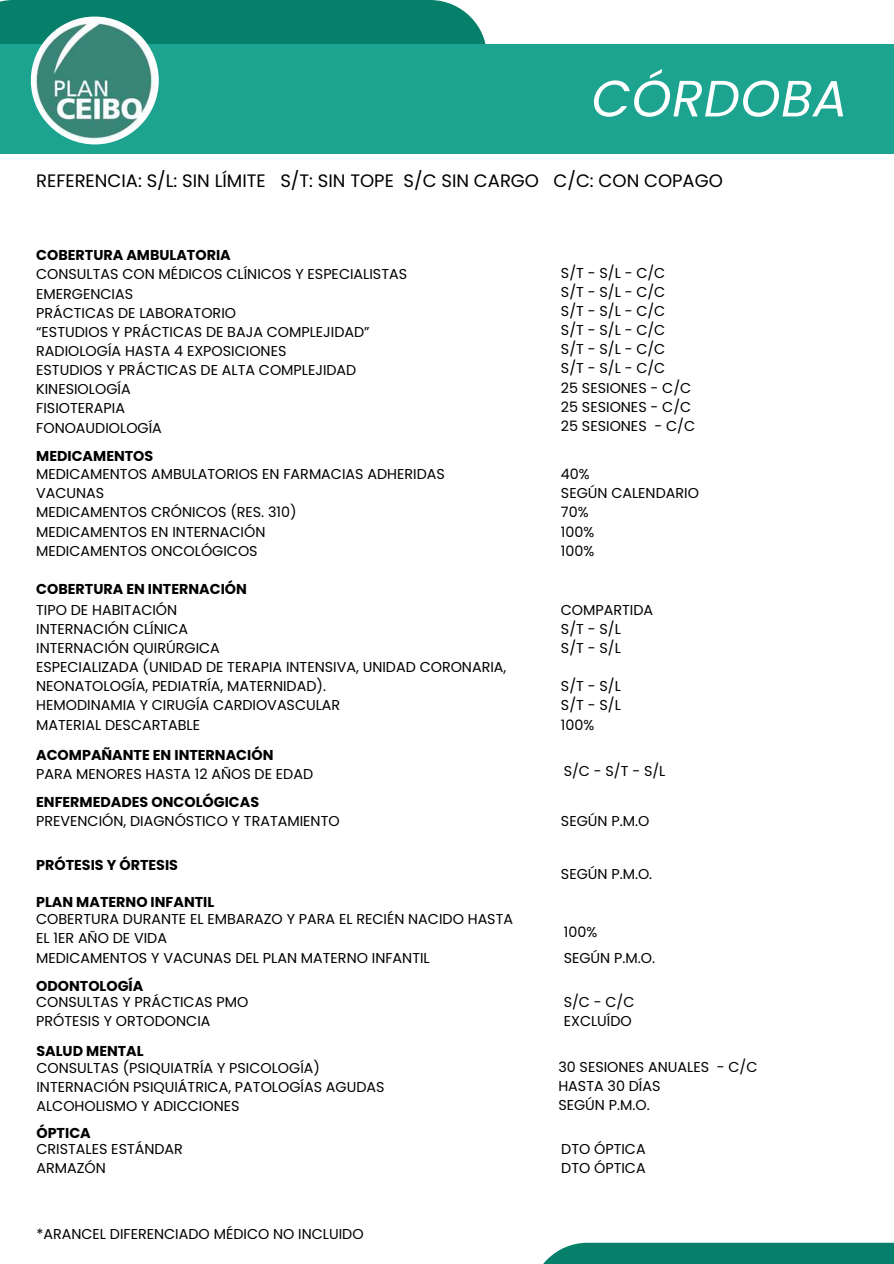
<style>
.page{position:relative;width:894px;height:1264px;background:#fff}
.page>*{position:absolute;margin:0;border:0;box-sizing:border-box;transform-origin:0 0}
.t1{font:italic 51px "Poppins";letter-spacing:.01em;color:#feffff}
.t2{font:italic 46.05px "Poppins";letter-spacing:.01em;color:#feffff}
.t3{font:18px "Poppins";color:#000}
.t4{font:14.25px/19.2px "Poppins";color:#000}
.t5{font:700 14.25px "Poppins";color:#000}
</style>
<div class="page">
<div style="left:0;top:0;width:486px;height:44px;background:#067f6b"></div>
<div style="left:0;top:44px;width:893px;height:109px;background:#1ca490"></div>
<div style="left:530px;top:1242px;width:363px;height:21px;background:#067f6b"></div>
<img style="left:31px;top:17px;width:128px;height:127px;border-radius:50%">
<h2 class="t2" style="left:591px;top:85px;width:249px"><sup>CÓ</sup>LA PLATA</h2>
<h1 class="t1" style="left:672px;top:63px;width:177px">RDOBA</h1>
<p class="t3" style="left:36px;top:168px;width:688px">REFERENCIA: S/L: SIN LÍMITE S/T: SIN TOPE S/C SIN CARGO C/C: CON COPAGO</p>
<p class="t5" style="left:36px;top:245px;width:196px">COBERTURA AMBULATORIA</p>
<p class="t4" style="left:36px;top:265px;width:372px">CONSULTAS CON MÉDICOS CLÍNICOS Y ESPECIALISTAS<br>EMERGENCIAS<br>PRÁCTICAS DE LABORATORIO<br>“ESTUDIOS Y PRÁCTICAS DE BAJA COMPLEJIDAD”<br>RADIOLOGÍA HASTA 4 EXPOSICIONES<br>ESTUDIOS Y PRÁCTICAS DE ALTA COMPLEJIDAD<br>KINESIOLOGÍA<br>FISIOTERAPIA<br>FONOAUDIOLOGÍA</p>
<p class="t5" style="left:36px;top:446px;width:119px">MEDICAMENTOS</p>
<p class="t4" style="left:36px;top:464px;width:410px">MEDICAMENTOS AMBULATORIOS EN FARMACIAS ADHERIDAS<br>VACUNAS<br>MEDICAMENTOS CRÓNICOS (RES. 310)<br>MEDICAMENTOS EN INTERNACIÓN<br>MEDICAMENTOS ONCOLÓGICOS</p>
<p class="t5" style="left:36px;top:578px;width:212px">COBERTURA EN INTERNACIÓN</p>
<p class="t4" style="left:36px;top:600px;width:471px">TIPO DE HABITACIÓN<br>INTERNACIÓN CLÍNICA<br>INTERNACIÓN QUIRÚRGICA<br>ESPECIALIZADA (UNIDAD DE TERAPIA INTENSIVA, UNIDAD CORONARIA, NEONATOLOGÍA, PEDIATRÍA, MATERNIDAD).<br>HEMODINAMIA Y CIRUGÍA CARDIOVASCULAR<br>MATERIAL DESCARTABLE</p>
<p class="t5" style="left:36px;top:745px;width:239px">ACOMPAÑANTE EN INTERNACIÓN</p>
<p class="t4" style="left:36px;top:764px;width:278px">PARA MENORES HASTA 12 AÑOS DE EDAD</p>
<p class="t5" style="left:36px;top:792px;width:224px">ENFERMEDADES ONCOLÓGICAS</p>
<p class="t4" style="left:36px;top:811px;width:305px">PREVENCIÓN, DIAGNÓSTICO Y TRATAMIENTO</p>
<p class="t5" style="left:36px;top:855px;width:143px">PRÓTESIS Y ÓRTESIS</p>
<p class="t5" style="left:36px;top:891px;width:179px">PLAN MATERNO INFANTIL</p>
<p class="t4" style="left:36px;top:909px;width:478px">COBERTURA DURANTE EL EMBARAZO Y PARA EL RECIÉN NACIDO HASTA<br>EL 1ER AÑO DE VIDA<br>MEDICAMENTOS Y VACUNAS DEL PLAN MATERNO INFANTIL</p>
<p class="t5" style="left:36px;top:975px;width:109px">ODONTOLOGÍA</p>
<p class="t4" style="left:36px;top:992px;width:214px">CONSULTAS Y PRÁCTICAS PMO<br>PRÓTESIS Y ORTODONCIA</p>
<p class="t5" style="left:36px;top:1040px;width:109px">SALUD MENTAL</p>
<p class="t4" style="left:36px;top:1058px;width:349px">CONSULTAS (PSIQUIATRÍA Y PSICOLOGÍA)<br>INTERNACIÓN PSIQUIÁTRICA, PATOLOGÍAS AGUDAS<br>ALCOHOLISMO Y ADICCIONES</p>
<p class="t5" style="left:36px;top:1122px;width:56px">ÓPTICA</p>
<p class="t4" style="left:36px;top:1139px;width:148px">CRISTALES ESTÁNDAR<br>ARMAZÓN</p>
<p class="t4" style="left:36px;top:1223px;width:328px">*ARANCEL DIFERENCIADO MÉDICO NO INCLUIDO</p>
<p class="t4" style="left:560px;top:263px;width:136px">S/T - S/L - C/C<br>S/T - S/L - C/C<br>S/T - S/L - C/C<br>S/T - S/L - C/C<br>S/T - S/L - C/C<br>S/T - S/L - C/C<br>25 SESIONES - C/C<br>25 SESIONES - C/C<br>25 SESIONES - C/C</p>
<p class="t4" style="left:560px;top:464px;width:139px">40%<br>SEGÚN CALENDARIO<br>70%<br>100%<br>100%</p>
<p class="t4" style="left:560px;top:600px;width:94px">COMPARTIDA<br>S/T - S/L<br>S/T - S/L</p>
<p class="t4" style="left:560px;top:676px;width:61px;text-align:justify">S/T - S/L S/T - S/L 100%</p>
<p class="t4" style="left:563px;top:761px;width:103px">S/C - S/T - S/L</p>
<p class="t4" style="left:560px;top:811px;width:90px">SEGÚN P.M.O</p>
<p class="t4" style="left:560px;top:864px;width:93px">SEGÚN P.M.O.</p>
<p class="t4" style="left:563px;top:919px;width:93px;line-height:25.3px">100%<br>SEGÚN P.M.O.</p>
<p class="t4" style="left:563px;top:992px;width:72px">S/C - C/C<br>EXCLUÍDO</p>
<p class="t4" style="left:558px;top:1057px;width:200px">30 SESIONES ANUALES - C/C<br>HASTA 30 DÍAS<br>SEGÚN P.M.O.</p>
<p class="t4" style="left:561px;top:1139px;width:86px">DTO ÓPTICA<br>DTO ÓPTICA</p>
</div>
